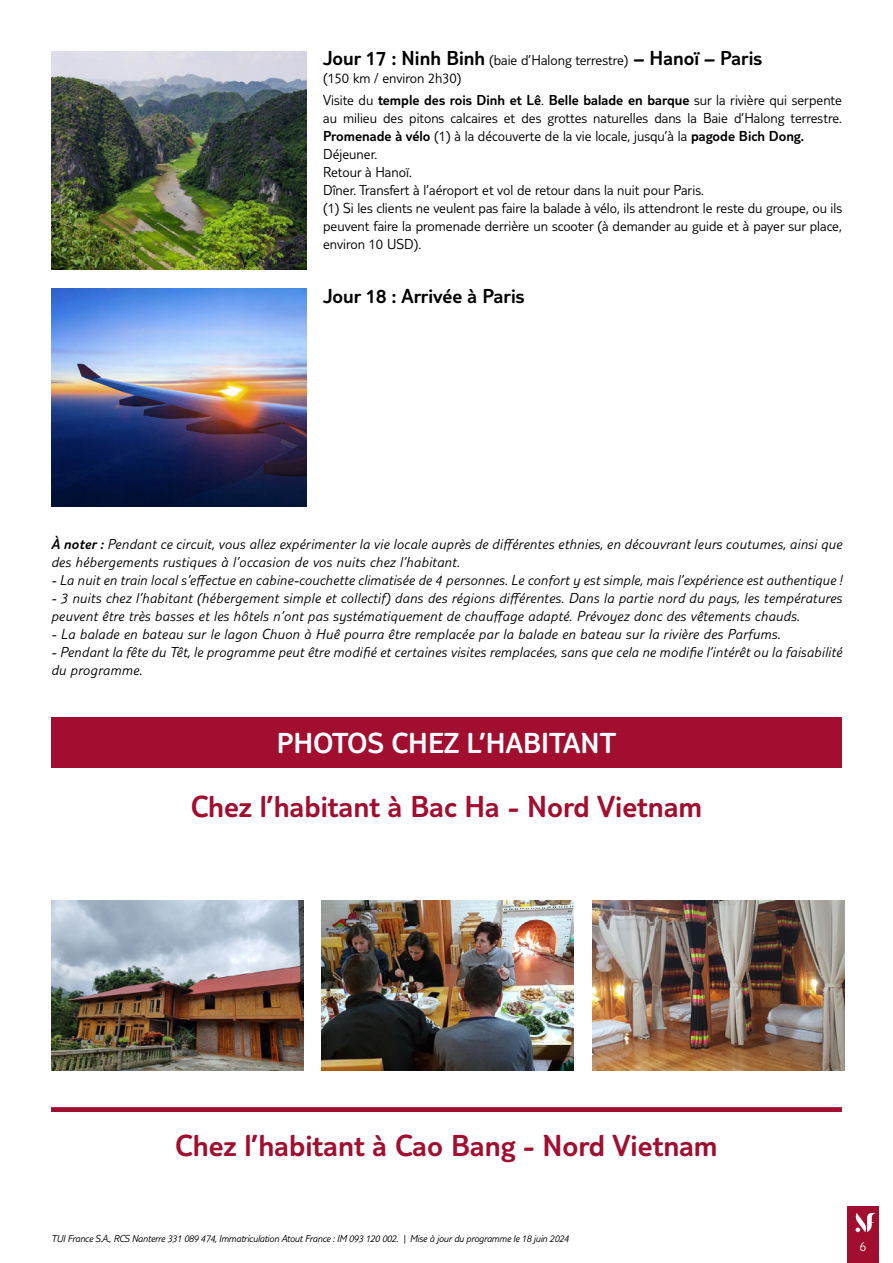
<style>
.page{position:relative;width:893px;height:1263px;background:#fff}
.page>*{position:absolute;margin:0;border:0;box-sizing:border-box;transform-origin:0 0}
.t1{font:300 31.5px "TUI Type";color:#a10e2f}
.t2{font:300 30px "TUI Type";color:#fff}
.t3{font:300 21px "TUI Type";color:#000}
.t4{font:italic 300 15px/18px "TUI Type";letter-spacing:.02em;color:#000}
.t5{font:300 15px/18px "TUI Type";color:#000}
.t6{font:300 13.5px "TUI Type";color:#fff}
.t7{font:italic 300 10.5px "TUI Type";letter-spacing:-.02em;color:#000}
.s1{font-size:15px}
.s2{font-style:inherit}
</style>
<div class="page">
<div style="left:847px;top:1206px;width:32px;height:57px;background:#a10e2f"></div>
<svg style="left:855px;top:1213px;width:21px;height:19px"></svg>
<div style="left:51px;top:1107px;width:791px;height:5px;background:#a10e2f"></div>
<img style="left:51px;top:51px;width:255px;height:219px">
<img style="left:51px;top:288px;width:255px;height:219px">
<div style="left:51px;top:717px;width:791px;height:51px;background:#a10e2f"></div>
<img style="left:51px;top:901px;width:252px;height:170px">
<img style="left:322px;top:901px;width:252px;height:170px">
<img style="left:592px;top:901px;width:252px;height:170px">
<h3 class="t3" style="left:323px;top:46px;width:440px">Jour 17 : Ninh Binh <span class="s1">(baie d’Halong terrestre)</span> – Hanoï – Paris</h3>
<p class="t5" style="left:323px;top:67px;width:520px;line-height:22.2px">(150 km / environ 2h30)<br>Visite du <span class="s2">temple des rois Dinh et Lê</span>. <span class="s2">Belle balade en barque</span> sur la rivière qui serpente</p>
<p class="t5" style="left:323px;top:109px;width:520px">au milieu des pitons calcaires et des grottes naturelles dans la Baie d’Halong terrestre.<br><span class="s2">Promenade à vélo</span> (1) à la découverte de la vie locale, jusqu’à la <span class="s2">pagode Bich Dong.<br></span>Déjeuner.<br>Retour à Hanoï.<br>Dîner. Transfert à l’aéroport et vol de retour dans la nuit pour Paris.<br>(1) Si les clients ne veulent pas faire la balade à vélo, ils attendront le reste du groupe, ou ils peuvent faire la promenade derrière un scooter (à demander au guide et à payer sur place, environ 10 USD).</p>
<h3 class="t3" style="left:323px;top:283px;width:203px">Jour 18 : Arrivée à Paris</h3>
<p class="t4" style="left:51px;top:534px;width:793px"><span class="s2">À noter :</span> Pendant ce circuit, vous allez expérimenter la vie locale auprès de différentes ethnies, en découvrant leurs coutumes, ainsi que des hébergements rustiques à l’occasion de vos nuits chez l’habitant.</p>
<p class="t4" style="left:51px;top:570px;width:792px">- La nuit en train local s’effectue en cabine-couchette climatisée de 4 personnes. Le confort y est simple, mais l’expérience est authentique !</p>
<p class="t4" style="left:51px;top:588px;width:792px">- 3 nuits chez l’habitant (hébergement simple et collectif) dans des régions différentes. Dans la partie nord du pays, les températures peuvent être très basses et les hôtels n’ont pas systématiquement de chauffage adapté. Prévoyez donc des vêtements chauds.</p>
<p class="t4" style="left:51px;top:624px;width:731px">- La balade en bateau sur le lagon Chuon à Huê pourra être remplacée par la balade en bateau sur la rivière des Parfums.</p>
<p class="t4" style="left:51px;top:642px;width:792px">- Pendant la fête du Têt, le programme peut être modifié et certaines visites remplacées, sans que cela ne modifie l’intérêt ou la faisabilité du programme.</p>
<h2 class="t2" style="left:277px;top:726px;width:341px">PHOTOS CHEZ L’HABITANT</h2>
<h1 class="t1" style="left:191px;top:789px;width:513px">Chez l’habitant à Bac Ha - Nord Vietnam</h1>
<h1 class="t1" style="left:175px;top:1128px;width:544px">Chez l’habitant à Cao Bang - Nord Vietnam</h1>
<p class="t7" style="left:51px;top:1232px;width:519px">TUI France S.A., RCS Nanterre 331 089 474, Immatriculation Atout France : IM 093 120 002. | Mise à jour du programme le 18 juin 2024</p>
<p class="t6" style="left:860px;top:1239px;width:8px">6</p>
</div>
